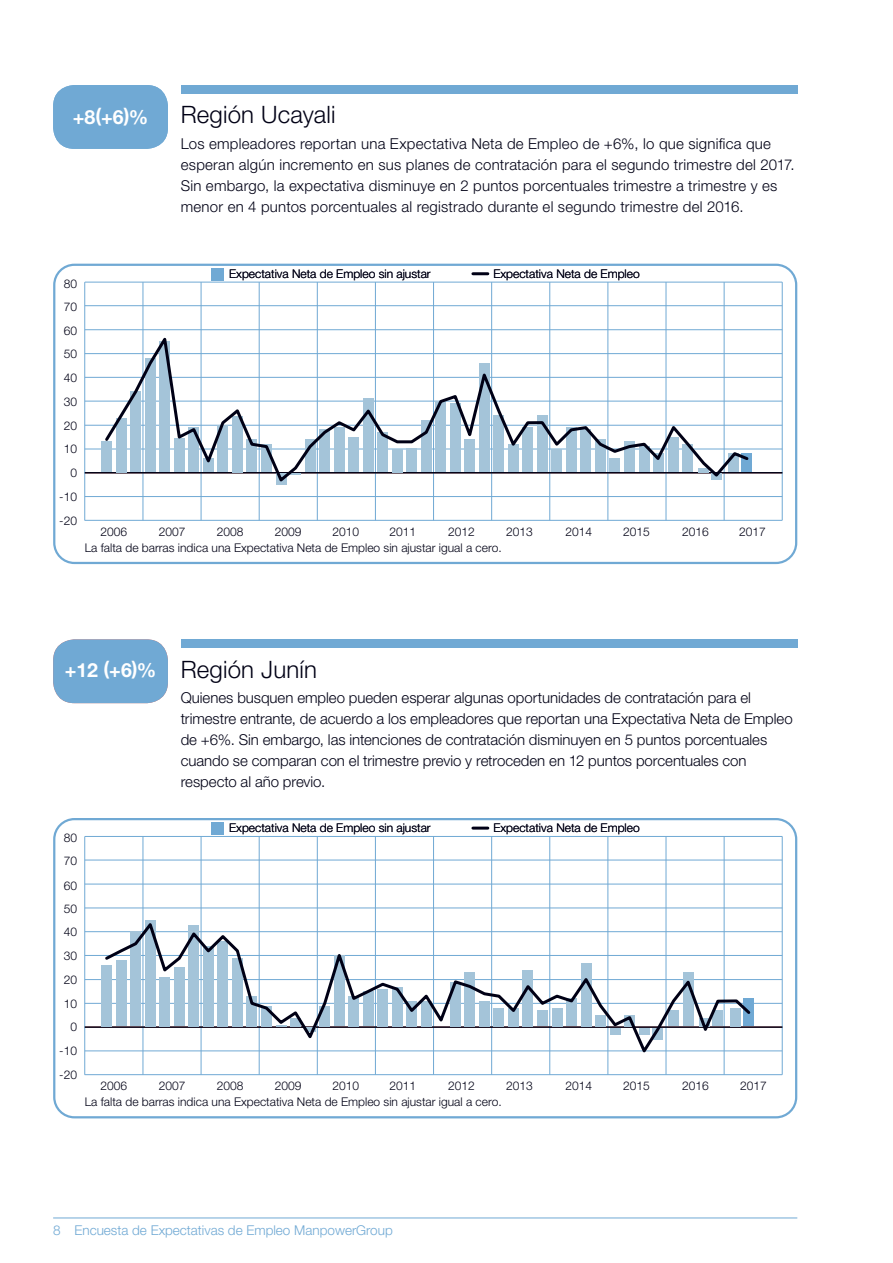
<style>
.page{position:relative;width:893px;height:1263px;background:#fff}
.page>*{position:absolute;margin:0;border:0;box-sizing:border-box;transform-origin:0 0}
.t1{font:300 24px "Helvetica Neue LT Std";letter-spacing:.005em;color:#000015}
.t2{font:700 19.5px "Helvetica Neue LT Std";color:#fff}
.t3{font:300 15px/21px "Helvetica Neue LT Std";color:#000015}
.t4{font:300 13.5px "Helvetica Neue LT Std";color:#70a9d4}
.t5{font:300 12px/23.7px "Helvetica Neue LT Std";color:#000015;text-align:right}
</style>
<div class="page">
<hr style="left:53px;top:1217px;width:744px;height:1px;background:#70a9d4">
<svg style="left:53px;top:818px;width:744px;height:300px"></svg>
<hr style="left:473px;top:826px;width:15px;height:3px;background:#000015">
<div style="left:211px;top:822px;width:13px;height:13px;background:#70a9d4"></div>
<div style="left:744px;top:998px;width:10px;height:28px;background:#70a9d4"></div>
<div style="left:101px;top:965px;width:11px;height:61px;background:#a4c4d9"></div>
<svg style="left:103px;top:918px;width:650px;height:139px"></svg>
<div style="left:181px;top:639px;width:616px;height:9px;background:#70a9d4"></div>
<svg style="left:53px;top:639px;width:115px;height:64px;background:#77acd5"></svg>
<div style="left:53px;top:85px;width:115px;height:64px;background:#70a9d4"></div>
<svg style="left:53px;top:264px;width:744px;height:300px"></svg>
<hr style="left:473px;top:272px;width:15px;height:3px;background:#000015">
<div style="left:211px;top:268px;width:13px;height:13px;background:#70a9d4"></div>
<div style="left:101px;top:442px;width:11px;height:30px;background:#a4c4d9"></div>
<svg style="left:103px;top:331px;width:648px;height:154px"></svg>
<div style="left:181px;top:85px;width:616px;height:9px;background:#70a9d4"></div>
<h2 class="t2" style="left:73px;top:105px;width:77px">+8(+6)%</h2>
<h1 class="t1" style="left:181px;top:100px;width:156px">Región Ucayali</h1>
<p class="t3" style="left:181px;top:133px;width:616px">Los empleadores reportan una Expectativa Neta de Empleo de +6%, lo que significa que esperan algún incremento en sus planes de contratación para el segundo trimestre del 2017.<br>Sin embargo, la expectativa disminuye en 2 puntos porcentuales trimestre a trimestre y es menor en 4 puntos porcentuales al registrado durante el segundo trimestre del 2016.</p>
<p class="t5" style="left:64px;top:271px;width:15px">80</p>
<p class="t5" style="left:64px;top:294px;width:15px">70</p>
<p class="t5" style="left:64px;top:319px;width:15px">60</p>
<p class="t5" style="left:64px;top:342px;width:15px">50</p>
<p class="t5" style="left:59px;top:366px;width:19px">40<br>30<br>20<br>10<br>0 -10 -20</p>
<p class="t5" style="left:229px;top:262px;width:203px">Expectativa Neta de Empleo sin ajustar</p>
<p class="t5" style="left:493px;top:261px;width:148px">Expectativa Neta de Empleo</p>
<p class="t5" style="left:101px;top:519px;width:28px">2006</p>
<p class="t5" style="left:159px;top:519px;width:28px">2007</p>
<p class="t5" style="left:217px;top:519px;width:28px">2008</p>
<p class="t5" style="left:275px;top:519px;width:28px">2009</p>
<p class="t5" style="left:332px;top:519px;width:28px">2010</p>
<p class="t5" style="left:389px;top:519px;width:28px">2011</p>
<p class="t5" style="left:448px;top:519px;width:28px">2012</p>
<p class="t5" style="left:506px;top:519px;width:28px">2013</p>
<p class="t5" style="left:566px;top:519px;width:28px">2014</p>
<p class="t5" style="left:623px;top:519px;width:28px">2015</p>
<p class="t5" style="left:85px;top:535px;width:418px">La falta de barras indica una Expectativa Neta de Empleo sin ajustar igual a cero.</p>
<p class="t5" style="left:682px;top:519px;width:28px">2016</p>
<p class="t5" style="left:739px;top:519px;width:28px">2017</p>
<h2 class="t2" style="left:65px;top:658px;width:93px">+12 (+6)%</h2>
<p class="t5" style="left:64px;top:825px;width:15px">80</p>
<p class="t5" style="left:64px;top:849px;width:15px">70</p>
<p class="t5" style="left:64px;top:873px;width:15px">60</p>
<p class="t5" style="left:64px;top:896px;width:15px">50</p>
<p class="t5" style="left:59px;top:920px;width:19px">40<br>30<br>20<br>10<br>0 -10 -20</p>
<h1 class="t1" style="left:181px;top:655px;width:138px">Región Junín</h1>
<p class="t3" style="left:181px;top:687px;width:613px">Quienes busquen empleo pueden esperar algunas oportunidades de contratación para el trimestre entrante, de acuerdo a los empleadores que reportan una Expectativa Neta de Empleo de +6%. Sin embargo, las intenciones de contratación disminuyen en 5 puntos porcentuales cuando se comparan con el trimestre previo y retroceden en 12 puntos porcentuales con respecto al año previo.</p>
<p class="t5" style="left:229px;top:816px;width:203px">Expectativa Neta de Empleo sin ajustar</p>
<p class="t5" style="left:493px;top:816px;width:148px">Expectativa Neta de Empleo</p>
<p class="t5" style="left:101px;top:1074px;width:28px">2006</p>
<p class="t5" style="left:159px;top:1074px;width:28px">2007</p>
<p class="t5" style="left:217px;top:1074px;width:28px">2008</p>
<p class="t5" style="left:275px;top:1074px;width:28px">2009</p>
<p class="t5" style="left:332px;top:1074px;width:28px">2010</p>
<p class="t5" style="left:389px;top:1074px;width:28px">2011</p>
<p class="t5" style="left:448px;top:1074px;width:28px">2012</p>
<p class="t5" style="left:506px;top:1074px;width:28px">2013</p>
<p class="t5" style="left:566px;top:1074px;width:28px">2014</p>
<p class="t5" style="left:623px;top:1074px;width:28px">2015</p>
<p class="t5" style="left:85px;top:1090px;width:418px">La falta de barras indica una Expectativa Neta de Empleo sin ajustar igual a cero.</p>
<p class="t5" style="left:682px;top:1074px;width:28px">2016</p>
<p class="t5" style="left:740px;top:1074px;width:28px">2017</p>
<p class="t4" style="left:53px;top:1222px;width:341px">8 Encuesta de Expectativas de Empleo ManpowerGroup</p>
</div>
